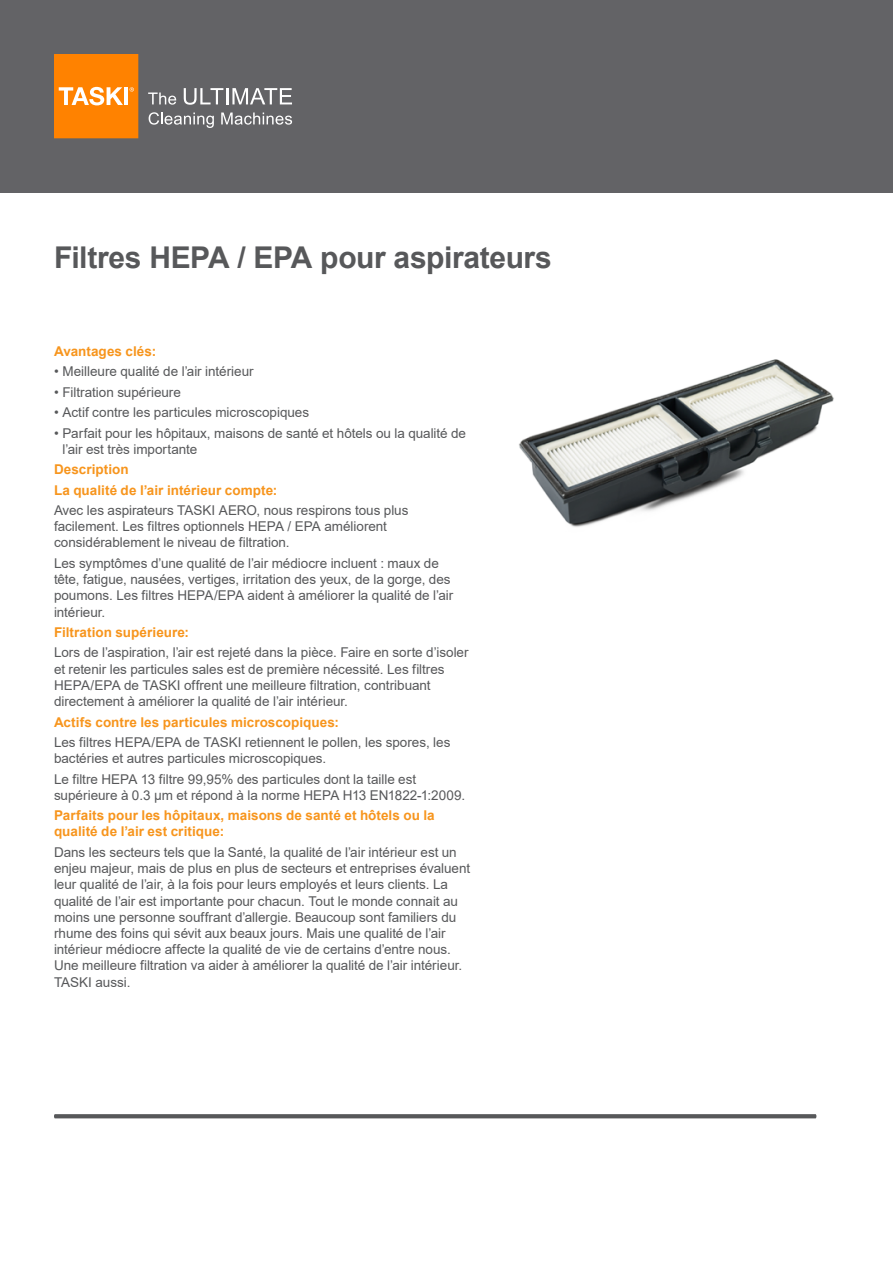
<style>
.page{position:relative;width:893px;height:1263px;background:#fff}
.page>*{position:absolute;margin:0;border:0;box-sizing:border-box;transform-origin:0 0}
.t1{font:700 30px "Arial";letter-spacing:-.01em;color:#57585a}
.Maintext{font:13.5px/16.2px "Arial";letter-spacing:-.005em;color:#57585a}
.Maintext-2{font:700 13.5px/16.2px "Arial";letter-spacing:.005em;color:#f7951d}
</style>
<div class="page">
<div style="left:0;top:0;width:893px;height:192px;background:#636366"></div>
<svg style="left:148px;top:93px;width:28px;height:12px"></svg>
<svg style="left:184px;top:88px;width:108px;height:17px"></svg>
<svg style="left:149px;top:112px;width:65px;height:16px"></svg>
<svg style="left:221px;top:113px;width:71px;height:12px"></svg>
<svg style="left:54px;top:54px;width:84px;height:84px;background:#fe8d17"></svg>
<svg style="left:54px;top:1114px;width:762px;height:4px;background:#5d5e60"></svg>
<img style="left:519px;top:359px;width:315px;height:168px">
<p class="t1" style="left:54px;top:236px;width:499px">Filtres HEPA / EPA pour aspirateurs</p>
<p class="Maintext-2" style="left:54px;top:343px;width:104px">Avantages clés:</p>
<p class="Maintext" style="left:54px;top:363px;width:201px">• Meilleure qualité de l’air intérieur</p>
<p class="Maintext" style="left:54px;top:384px;width:128px">• Filtration supérieure</p>
<p class="Maintext" style="left:54px;top:404px;width:257px">• Actif contre les particules microscopiques</p>
<p class="Maintext" style="left:63px;top:425px;width:405px;text-indent:-9px">• Parfait pour les hôpitaux, maisons de santé et hôtels ou la qualité de l’air est très importante</p>
<p class="Maintext-2" style="left:54px;top:461px;width:76px">Description</p>
<p class="Maintext-2" style="left:54px;top:482px;width:225px">La qualité de l’air intérieur compte:</p>
<p class="Maintext" style="left:54px;top:502px;width:356px">Avec les aspirateurs TASKI AERO, nous respirons tous plus facilement. Les filtres optionnels HEPA / EPA améliorent considérablement le niveau de filtration.</p>
<p class="Maintext" style="left:54px;top:555px;width:401px">Les symptômes d’une qualité de l’air médiocre incluent : maux de tête, fatigue, nausées, vertiges, irritation des yeux, de la gorge, des poumons. Les filtres HEPA/EPA aident à améliorer la qualité de l’air intérieur.</p>
<p class="Maintext-2" style="left:54px;top:624px;width:137px">Filtration supérieure:</p>
<p class="Maintext" style="left:54px;top:644px;width:416px">Lors de l’aspiration, l’air est rejeté dans la pièce. Faire en sorte d’isoler et retenir les particules sales est de première nécessité. Les filtres HEPA/EPA de TASKI offrent une meilleure filtration, contribuant directement à améliorer la qualité de l’air intérieur.</p>
<p class="Maintext-2" style="left:54px;top:714px;width:287px">Actifs contre les particules microscopiques:</p>
<p class="Maintext" style="left:54px;top:734px;width:398px">Les filtres HEPA/EPA de TASKI retiennent le pollen, les spores, les bactéries et autres particules microscopiques.</p>
<p class="Maintext" style="left:54px;top:771px;width:413px">Le filtre HEPA 13 filtre 99,95% des particules dont la taille est supérieure à 0.3 μm et répond à la norme HEPA H13 EN1822-1:2009.</p>
<p class="Maintext-2" style="left:54px;top:807px;width:382px">Parfaits pour les hôpitaux, maisons de santé et hôtels ou la qualité de l’air est critique:</p>
<p class="Maintext" style="left:54px;top:844px;width:418px">Dans les secteurs tels que la Santé, la qualité de l’air intérieur est un enjeu majeur, mais de plus en plus de secteurs et entreprises évaluent leur qualité de l’air, à la fois pour leurs employés et leurs clients. La qualité de l’air est importante pour chacun. Tout le monde connait au moins une personne souffrant d’allergie. Beaucoup sont familiers du rhume des foins qui sévit aux beaux jours. Mais une qualité de l’air intérieur médiocre affecte la qualité de vie de certains d’entre nous.<br>Une meilleure filtration va aider à améliorer la qualité de l’air intérieur.<br>TASKI aussi.</p>
</div>
